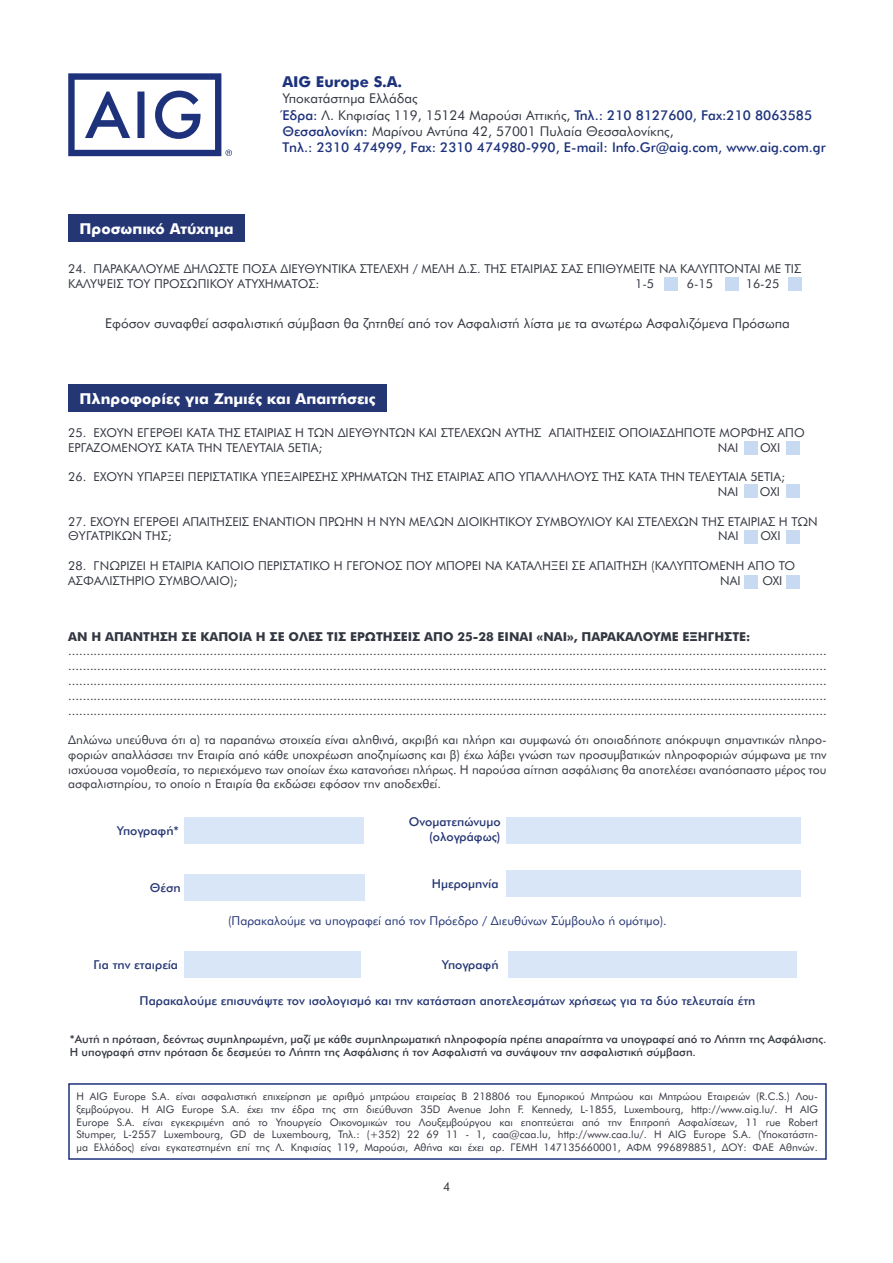
<style>
.page{position:relative;width:893px;height:1263px;background:#fff}
.page>*{position:absolute;margin:0;border:0;box-sizing:border-box;transform-origin:0 0}
.t1{font:700 15px "AIG Futura GR";color:#fff}
.t2{font:700 15px "AIG Futura GR";color:#1d327b}
.t3{font:500 13.5px/16.2px "AIG Futura GR";color:#1d327b}
.t4{font:13.5px "AIG Futura GR";color:#333741}
.t5{font:12.3px/14.7px "AIG Futura GR";color:#333741}
.t6{font:500 12.3px/14.7px "AIG Futura GR";color:#253674;text-align:right}
.t7{font:700 12.3px "AIG Futura GR";color:#333741}
.t8{font:12.3px "AIG Futura GR";color:#253674}
.t9{font:500 11.25px/13.5px "AIG Futura GR";color:#333741}
.t10{font:10.5px/12.6px "AIG Futura GR";color:#333741;text-align:justify}
.s1{font-weight:400;color:#333741}
</style>
<div class="page">
<svg style="left:68px;top:73px;width:164px;height:83px"></svg>
<div style="left:68px;top:1083px;width:759px;height:77px;border:2px solid #1d327b"></div>
<div style="left:744px;top:441px;width:14px;height:14px;background:#c8daf2"></div>
<div style="left:786px;top:441px;width:13px;height:14px;background:#c8daf2"></div>
<div style="left:744px;top:484px;width:14px;height:14px;background:#c8daf2"></div>
<div style="left:786px;top:484px;width:13px;height:14px;background:#c8daf2"></div>
<div style="left:744px;top:530px;width:14px;height:13px;background:#c8daf2"></div>
<div style="left:786px;top:530px;width:13px;height:13px;background:#c8daf2"></div>
<div style="left:744px;top:575px;width:14px;height:14px;background:#c8daf2"></div>
<div style="left:786px;top:575px;width:13px;height:14px;background:#c8daf2"></div>
<div style="left:664px;top:277px;width:14px;height:13px;background:#c8daf2"></div>
<div style="left:725px;top:277px;width:14px;height:13px;background:#c8daf2"></div>
<div style="left:788px;top:277px;width:13px;height:13px;background:#c8daf2"></div>
<div style="left:68px;top:215px;width:177px;height:27px;background:#253674"></div>
<div style="left:68px;top:385px;width:319px;height:27px;background:#253674"></div>
<div style="left:506px;top:817px;width:294px;height:27px;background:#d8e6f7"></div>
<div style="left:184px;top:817px;width:180px;height:27px;background:#d8e6f7"></div>
<div style="left:509px;top:951px;width:288px;height:27px;background:#d8e6f7"></div>
<div style="left:184px;top:951px;width:177px;height:27px;background:#d8e6f7"></div>
<div style="left:506px;top:870px;width:294px;height:26px;background:#d8e6f7"></div>
<div style="left:184px;top:874px;width:180px;height:27px;background:#d8e6f7"></div>
<p class="t1" style="left:79px;top:220px;width:156px">Προσωπικό Ατύχημα</p>
<p class="t2" style="left:282px;top:73px;width:121px">AIG Europe S.A.</p>
<p class="t3" style="left:282px;top:90px;width:545px"><span class="s1">Υποκατάστημα Ελλάδας<br></span>Έδρα: <span class="s1">Λ. Κηφισίας 119, 15124 Μαρούσι Αττικής,</span> Τηλ.: 210 8127600, Fax:210 8063585<br>Θεσσαλονίκη: <span class="s1">Μαρίνου Αντύπα 42, 57001 Πυλαία Θεσσαλονίκης,<br></span>Tηλ.: 2310 474999, Fax: 2310 474980-990, E-mail: Info.Gr@aig.com, www.aig.com.gr</p>
<p class="t5" style="left:68px;top:261px;width:735px">24. ΠΑΡΑΚΑΛΟΎΜΕ ΔΗΛΏΣΤΕ ΠΌΣΑ ΔΙ ΕΥΘΥΝΤΙ ΚΆ ΣΤΕΛΈΧΗ / ΜΈΛΗ Δ.Σ. ΤΗΣ ΕΤΑΙ ΡΊΑΣ ΣΑΣ ΕΠΙ ΘΥΜΕΊΤΕ ΝΑ ΚΑΛΎΠΤΟΝΤΑΙ ΜΕ ΤΙΣ<br>ΚΑΛΎΨΕΙ Σ ΤΟΥ ΠΡΟΣΩΠΙ ΚΟΎ ΑΤΥΧΉ ΜΑΤΟΣ:</p>
<p class="t5" style="left:635px;top:276px;width:21px">1-5</p>
<p class="t5" style="left:687px;top:276px;width:28px">6-15</p>
<p class="t5" style="left:746px;top:276px;width:35px">16-25</p>
<p class="t4" style="left:105px;top:315px;width:686px">Εφόσον συναφθεί ασφαλιστική σύμβαση θα ζητηθεί από τον Ασφαλιστή λίστα με τα ανωτέρω Ασφαλιζόμενα Πρόσωπα</p>
<p class="t1" style="left:80px;top:389px;width:297px">Πληροφορίες για Ζημιές και Απαιτήσεις</p>
<p class="t5" style="left:68px;top:425px;width:737px">25. ΈΧΟΥΝ ΕΓΕΡΘΕΊ ΚΑΤΆ ΤΗΣ ΕΤΑΙ ΡΊΑΣ Ή ΤΩΝ ΔΙ ΕΥΘΥΝΤΏΝ ΚΑΙ ΣΤΕΛΕΧΏΝ ΑΥΤΉΣ ΑΠΑΙΤΉΣΕΙΣ ΟΠΟΙΑΣΔΉ ΠΟΤΕ ΜΟΡΦΉΣ ΑΠΌ<br>ΕΡΓΑΖΌΜΕΝΟΥΣ ΚΑΤΆ ΤΗΝ ΤΕΛΕΥΤΑΊΑ 5ΕΤΊΑ;</p>
<p class="t5" style="left:718px;top:440px;width:20px">ΝΑΙ</p>
<p class="t5" style="left:760px;top:440px;width:20px">ΟΧΙ</p>
<p class="t5" style="left:718px;top:469px;width:69px;text-indent:-650px">26. ΈΧΟΥΝ ΥΠΆΡΞΕΙ ΠΕΡΙΣΤΑΤΙ ΚΆ ΥΠΕΞΑΊΡΕΣΗΣ ΧΡΗΜΆΤΩΝ ΤΗΣ ΕΤΑΙ ΡΊΑΣ ΑΠΌ ΥΠΑΛΛΉΛΟΥΣ ΤΗΣ ΚΑΤΆ ΤΗΝ ΤΕΛΕΥΤΑΊΑ 5ΕΤΊΑ;<br>ΝΑΙ</p>
<p class="t5" style="left:760px;top:484px;width:20px">ΟΧΙ</p>
<p class="t5" style="left:68px;top:514px;width:751px">27. ΈΧΟΥΝ ΕΓΕΡΘΕΊ ΑΠΑΙΤΉΣΕΙΣ ΕΝΑΝΤΊΟΝ ΠΡΏΗΝ Ή ΝΥΝ ΜΕΛΏΝ ΔΙ ΟΙ ΚΗΤΙ ΚΟΎ ΣΥΜΒΟΥΛΊΟΥ ΚΑΙ ΣΤΕΛΕΧΏΝ ΤΗΣ ΕΤΑΙ ΡΊΑΣ Ή ΤΩΝ<br>ΘΥΓΑΤΡΙ ΚΏΝ ΤΗΣ;</p>
<p class="t5" style="left:718px;top:528px;width:20px">ΝΑΙ</p>
<p class="t5" style="left:760px;top:528px;width:20px">ΟΧΙ</p>
<p class="t5" style="left:68px;top:558px;width:728px">28. ΓΝΩΡΊΖΕΙ Η ΕΤΑΙ ΡΊΑ ΚΆΠΟΙ Ο ΠΕΡΙΣΤΑΤΙ ΚΌ Ή ΓΕΓΟΝΌΣ ΠΟΥ ΜΠΟΡΕΊ ΝΑ ΚΑΤΑΛΉ ΞΕΙ ΣΕ ΑΠΑΊΤΗΣΗ (ΚΑΛΥΠΤΌΜΕΝΗ ΑΠΌ ΤΟ<br>ΑΣΦΑΛΙΣΤΉ ΡΙ Ο ΣΥΜΒΌΛΑΙ Ο);</p>
<p class="t5" style="left:720px;top:573px;width:20px">ΝΑΙ</p>
<p class="t5" style="left:762px;top:573px;width:20px">ΟΧΙ</p>
<p class="t7" style="left:68px;top:629px;width:684px">ΑΝ Η ΑΠΆΝΤΗΣΗ ΣΕ ΚΆΠΟΙΑ Ή ΣΕ ΌΛΕΣ ΤΙΣ ΕΡΩΤΉΣΕΙΣ ΑΠΌ 25-28 ΕΊ ΝΑΙ «ΝΑΙ», ΠΑΡΑΚΑΛΟΎΜΕ ΕΞΗΓΉΣΤΕ:</p>
<p class="t5" style="left:68px;top:644px;width:760px;text-align:justify">................................................................................................................................................................................................................. ................................................................................................................................................................................................................. ................................................................................................................................................................................................................. ................................................................................................................................................................................................................. .................................................................................................................................................................................................................</p>
<p class="t5" style="left:68px;top:732px;width:760px;text-align:justify">Δηλώνω υπεύθυνα ότι α) τα παραπάνω στοιχεία είναι αληθινά, ακριβή και πλήρη και συμφωνώ ότι οποιαδήποτε απόκρυψη σημαντικών πληρο&shy;φοριών απαλλάσσει την Εταιρία από κάθε υποχρέωση αποζημίωσης και β) έχω λάβει γνώση των προσυμβατικών πληροφοριών σύμφωνα με την ισχύουσα νομοθεσία, το περιεχόμενο των οποίων έχω κατανοήσει πλήρως. Η παρούσα αίτηση ασφάλισης θα αποτελέσει αναπόσπαστο μέρος του ασφαλιστηρίου, το οποίο η Εταιρία θα εκδώσει εφόσον την αποδεχθεί.</p>
<p class="t6" style="left:117px;top:823px;width:64px">Υπογραφή*</p>
<p class="t6" style="left:409px;top:814px;width:93px">Ονοματεπώνυμο (ολογράφως)</p>
<p class="t6" style="left:150px;top:880px;width:32px">Θέση</p>
<p class="t6" style="left:432px;top:876px;width:68px">Ημερομηνία</p>
<p class="t8" style="left:228px;top:913px;width:440px">(Παρακαλούμε να υπογραφεί από τον Πρόεδρο / Διευθύνων Σύμβουλο ή ομότιμο).</p>
<p class="t6" style="left:94px;top:957px;width:86px">Για την εταιρεία</p>
<p class="t6" style="left:442px;top:957px;width:58px">Υπογραφή</p>
<p class="t6" style="left:140px;top:993px;width:617px">Παρακαλούμε επισυνάψτε τον ισολογισμό και την κατάσταση αποτελεσμάτων χρήσεως για τα δύο τελευταία έτη</p>
<p class="t9" style="left:70px;top:1032px;width:758px">*Αυτή η πρόταση, δεόντως συμπληρωμένη, μαζί με κάθε συμπληρωματική πληροφορία πρέπει απαραίτητα να υπογραφεί από το Λήπτη της Ασφάλισης.<br>Η υπογραφή στην πρόταση δε δεσμεύει το Λήπτη της Ασφάλισης ή τον Ασφαλιστή να συνάψουν την ασφαλιστική σύμβαση.</p>
<p class="t10" style="left:77px;top:1090px;width:743px">Η AIG Europe S.A. είναι ασφαλιστική επιχείρηση με αριθμό μητρώου εταιρείας B 218806 του Εμπορικού Μητρώου και Μητρώου Εταιρειών (R.C.S.) Λου&shy;ξεμβούργου. Η AIG Europe S.A. έχει την έδρα της στη διεύθυνση 35D Avenue John F. Kennedy, L-1855, Luxembourg, http://www.aig.lu/. Η AIG Europe S.A. είναι εγκεκριμένη από το Υπουργείο Οικονομικών του Λουξεμβούργου και εποπτεύεται από την Επιτροπή Ασφαλίσεων, 11 rue Robert Stumper, L-2557 Luxembourg, GD de Luxembourg, Τηλ.: (+352) 22 69 11 - 1, caa@caa.lu, http://www.caa.lu/. H AIG Europe S.A. (Υποκατάστη&shy;μα Ελλάδος) είναι εγκατεστημένη επί της Λ. Κηφισίας 119, Μαρούσι, Αθήνα και έχει αρ. ΓΕΜΗ 147135660001, ΑΦΜ 996898851, ΔΟΥ: ΦΑΕ Αθηνών.</p>
<p class="t5" style="left:443px;top:1179px;width:9px">4</p>
</div>
